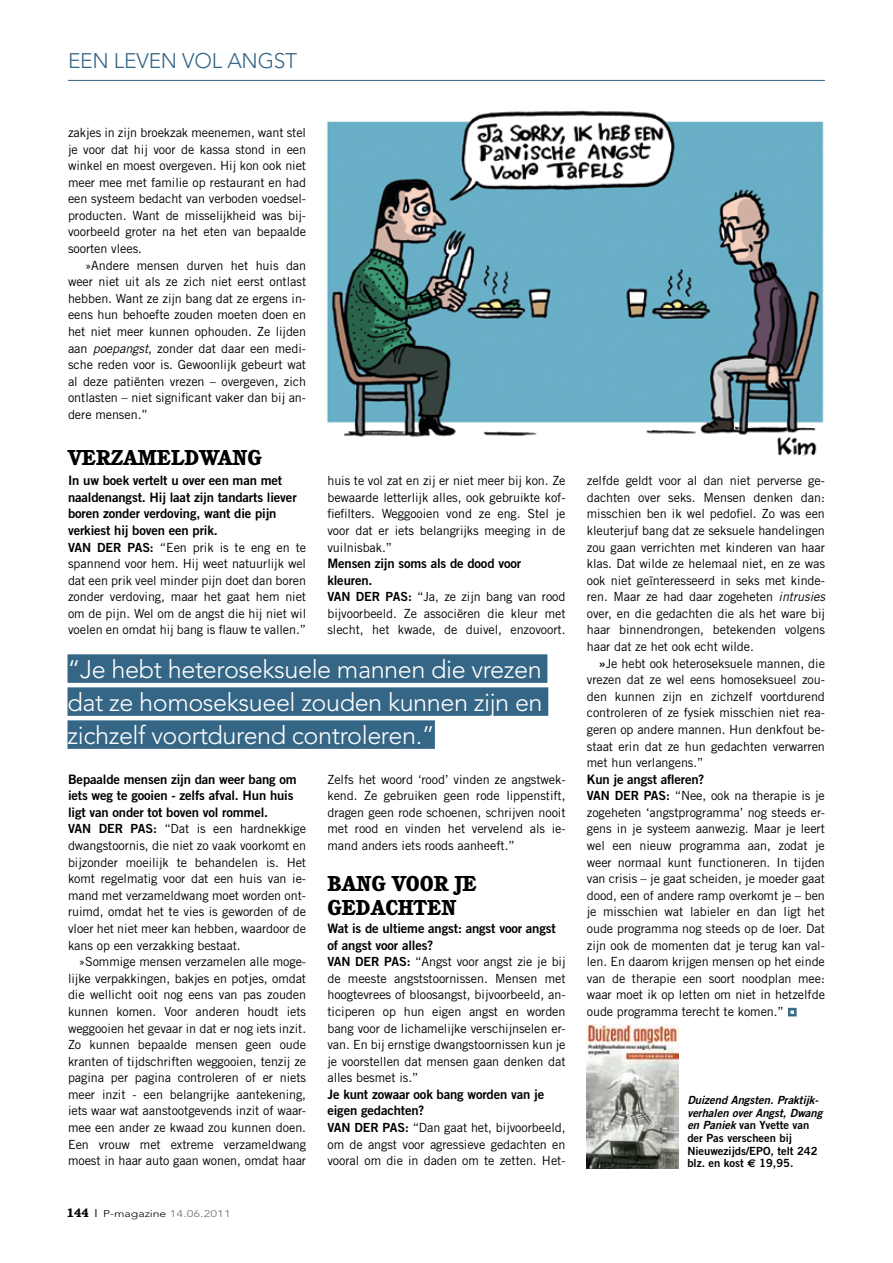
<style>
.page{position:relative;width:893px;height:1263px;background:#fff}
.page>*{position:absolute;margin:0;border:0;box-sizing:border-box;transform-origin:0 0}
.t1{font:300 25.2px/33px "Avenir";letter-spacing:-.015em;color:#fff;text-align:justify}
.t2{font:800 21px/24px "Cushing";letter-spacing:-.005em;color:#000}
.t3{font:300 21px "Avenir";letter-spacing:.14em;color:#356686}
.t4{font:13.05px/16.6px "Trade Gothic Bold Two";letter-spacing:-.01em;color:#000}
.t5{font:12.6px/16.6px "Trade Gothic";letter-spacing:-.005em;color:#000;text-align:justify}
.t6{font:11.25px/12.6px "Trade Gothic Bold Two";color:#000}
.t7{font:300 9.75px "Avenir";color:#000;scale:1.25 1}
.s1{font-style:italic}
.s2{font-family:"Trade Gothic Bold Two"}
.s3{font-family:"Cushing";font-weight:800;font-size:12px}
.s4{font-weight:500;font-size:10.5px}
.s5{font-weight:400;color:#7b7c7f}
.s6{font-family:"Euro Sans";font-weight:700}
</style>
<div class="page">
<img style="left:326px;top:110px;width:498px;height:346px">
<div style="left:68px;top:654px;width:479px;height:29px;background:#356686"></div>
<div style="left:68px;top:687px;width:480px;height:29px;background:#356686"></div>
<div style="left:68px;top:720px;width:367px;height:29px;background:#356686"></div>
<img style="left:587px;top:1025px;width:92px;height:143px">
<hr style="left:68px;top:80px;width:757px;height:1px;background:#356686">
<svg style="left:788px;top:1007px;width:9px;height:10px"></svg>
<h2 class="t3" style="left:68px;top:48px;width:231px">een leven vol angst</h2>
<p class="t5" style="left:68px;top:124px;width:240px">zakjes in zijn broekzak meenemen, want stel je voor dat hij voor de kassa stond in een winkel en moest overgeven. Hij kon ook niet meer mee met familie op restaurant en had een systeem bedacht van verboden voedsel&shy;producten. Want de misselijkheid was bij&shy;voorbeeld groter na het eten van bepaalde soorten vlees.</p>
<p class="t5" style="left:68px;top:257px;width:240px;text-indent:17px">»Andere mensen durven het huis dan weer niet uit als ze zich niet eerst ontlast hebben. Want ze zijn bang dat ze ergens in&shy;eens hun behoefte zouden moeten doen en het niet meer kunnen ophouden. Ze lijden aan <span class="s1">poepangst</span>, zonder dat daar een medi&shy;sche reden voor is. Gewoonlijk gebeurt wat al deze patiënten vrezen – overgeven, zich ontlasten – niet significant vaker dan bij an&shy;dere mensen.”</p>
<h2 class="t2" style="left:68px;top:446px;width:195px">VERZAMELDWANG</h2>
<p class="t4" style="left:68px;top:472px;width:230px">In uw boek vertelt u over een man met naaldenangst. Hij laat zijn tandarts liever boren zonder verdoving, want die pijn verkiest hij boven een prik.</p>
<p class="t5" style="left:68px;top:539px;width:240px"><span class="s2">VAN DER PAS:</span> “Een prik is te eng en te spannend voor hem. Hij weet natuurlijk wel dat een prik veel minder pijn doet dan boren zonder verdoving, maar het gaat hem niet om de pijn. Wel om de angst die hij niet wil voelen en omdat hij bang is flauw te vallen.”</p>
<p class="t5" style="left:327px;top:472px;width:240px">huis te vol zat en zij er niet meer bij kon. Ze bewaarde letterlijk alles, ook gebruikte kof&shy;fiefilters. Weggooien vond ze eng. Stel je voor dat er iets belangrijks meeging in de vuilnisbak.”</p>
<p class="t4" style="left:327px;top:555px;width:195px">Mensen zijn soms als de dood voor kleuren.</p>
<p class="t5" style="left:327px;top:588px;width:240px"><span class="s2">VAN DER PAS:</span> “Ja, ze zijn bang van rood bijvoorbeeld. Ze associëren die kleur met slecht, het kwade, de duivel, enzovoort.</p>
<h1 class="t1" style="left:68px;top:652px;width:477px">“Je hebt heteroseksuele mannen die vrezen dat ze homoseksueel zouden kunnen zijn en zichzelf voortdurend controleren.”</h1>
<p class="t4" style="left:68px;top:770px;width:230px">Bepaalde mensen zijn dan weer bang om iets weg te gooien - zelfs afval. Hun huis ligt van onder tot boven vol rommel.</p>
<p class="t5" style="left:68px;top:820px;width:240px"><span class="s2">VAN DER PAS:</span> “Dat is een hardnekkige dwangstoornis, die niet zo vaak voorkomt en bijzonder moeilijk te behandelen is. Het komt regelmatig voor dat een huis van ie&shy;mand met verzameldwang moet worden ont&shy;ruimd, omdat het te vies is geworden of de vloer het niet meer kan hebben, waardoor de kans op een verzakking bestaat.</p>
<p class="t5" style="left:68px;top:953px;width:240px;text-indent:11px">»Sommige mensen verzamelen alle moge&shy;lijke verpakkingen, bakjes en potjes, omdat die wellicht ooit nog eens van pas zouden kunnen komen. Voor anderen houdt iets weggooien het gevaar in dat er nog iets inzit.<br>Zo kunnen bepaalde mensen geen oude kranten of tijdschriften weggooien, tenzij ze pagina per pagina controleren of er niets meer inzit - een belangrijke aantekening, iets waar wat aanstootgevends inzit of waar&shy;mee een ander ze kwaad zou kunnen doen.<br>Een vrouw met extreme verzameldwang moest in haar auto gaan wonen, omdat haar</p>
<p class="t7" style="left:67px;top:1208px;width:133px"><span class="s3">144</span> <span class="s4">l</span> P-magazine <span class="s5">14.06.2011</span></p>
<p class="t5" style="left:327px;top:771px;width:240px">Zelfs het woord ‘rood’ vinden ze angstwek&shy;kend. Ze gebruiken geen rode lippenstift, dragen geen rode schoenen, schrijven nooit met rood en vinden het vervelend als ie&shy;mand anders iets roods aanheeft.”</p>
<h2 class="t2" style="left:327px;top:871px;width:150px">BANG VOO R JE<br>GEDACHTEN</h2>
<p class="t4" style="left:327px;top:920px;width:230px">Wat is de ultieme angst: angst voor angst of angst voor alles?</p>
<p class="t5" style="left:327px;top:953px;width:240px"><span class="s2">VAN DER PAS:</span> “Angst voor angst zie je bij de meeste angststoornissen. Mensen met hoogtevrees of bloosangst, bijvoorbeeld, an&shy;ticiperen op hun eigen angst en worden bang voor de lichamelijke verschijnselen er&shy;van. En bij ernstige dwangstoornissen kun je je voorstellen dat mensen gaan denken dat alles besmet is.”</p>
<p class="t4" style="left:327px;top:1086px;width:218px">Je kunt zowaar ook bang worden van je eigen gedachten?</p>
<p class="t5" style="left:327px;top:1119px;width:240px"><span class="s2">VAN DER PAS:</span> “Dan gaat het, bijvoorbeeld, om de angst voor agressieve gedachten en vooral om die in daden om te zetten. Het-</p>
<p class="t5" style="left:587px;top:472px;width:240px">zelfde geldt voor al dan niet perverse ge&shy;dachten over seks. Mensen denken dan: misschien ben ik wel pedofiel. Zo was een kleuterjuf bang dat ze seksuele handelingen zou gaan verrichten met kinderen van haar klas. Dat wilde ze helemaal niet, en ze was ook niet geïnteresseerd in seks met kinde&shy;ren. Maar ze had daar zogeheten <span class="s1">intrusies </span>over, en die gedachten die als het ware bij haar binnendrongen, betekenden volgens haar dat ze het ook echt wilde.</p>
<p class="t5" style="left:587px;top:655px;width:240px;text-indent:12px"><span class="s2">»</span>Je hebt ook heteroseksuele mannen, die vrezen dat ze wel eens homoseksueel zou&shy;den kunnen zijn en zichzelf voortdurend controleren of ze fysiek misschien niet rea&shy;geren op andere mannen. Hun denkfout be&shy;staat erin dat ze hun gedachten verwarren met hun verlangens.”</p>
<p class="t4" style="left:587px;top:770px;width:119px">Kun je angst afleren?</p>
<p class="t5" style="left:587px;top:787px;width:240px"><span class="s2">VAN DER PAS:</span> “Nee, ook na therapie is je zogeheten ‘angstprogramma’ nog steeds er&shy;gens in je systeem aanwezig. Maar je leert wel een nieuw programma aan, zodat je weer normaal kunt functioneren. In tijden van crisis – je gaat scheiden, je moeder gaat dood, een of andere ramp overkomt je – ben je misschien wat labieler en dan ligt het oude programma nog steeds op de loer. Dat zijn ook de momenten dat je terug kan val&shy;len. En daarom krijgen mensen op het einde van de therapie een soort noodplan mee: waar moet ik op letten om niet in hetzelfde oude programma terecht te komen.”</p>
<p class="t6" style="left:687px;top:1093px;width:136px"><span class="s1">Duizend Angsten. Praktijk&shy;verhalen over Angst, Dwang en Paniek</span> van Yvette van der Pas verscheen bij<br>Nieuwezijds/EPO, telt 242 blz. en kost <span class="s6">€</span> 19,95.</p>
</div>
